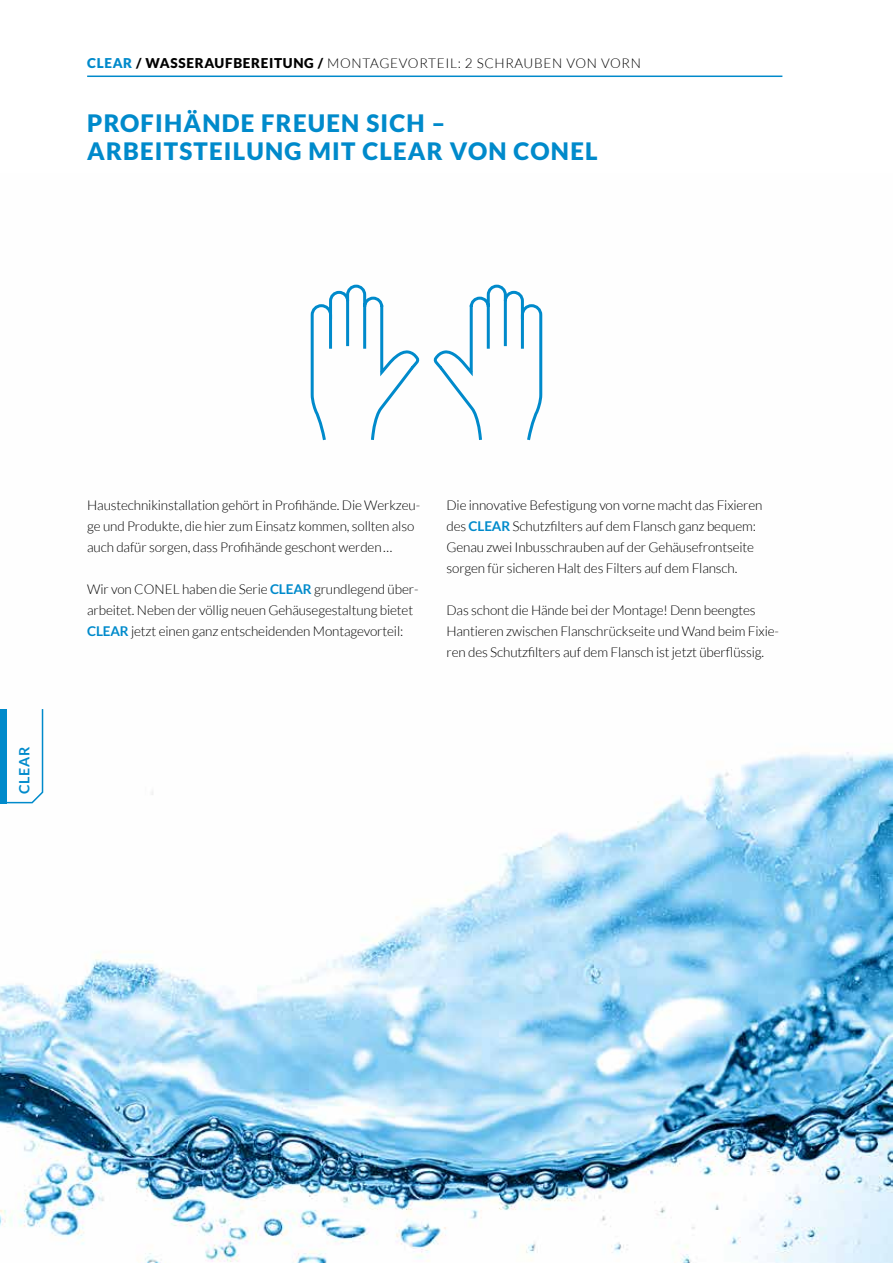
<style>
.page{position:relative;width:893px;height:1263px;background:#fff}
.page>*{position:absolute;margin:0;border:0;box-sizing:border-box;transform-origin:0 0}
.t1{font:900 24px/28.8px "Lato";letter-spacing:.05em;color:#008acb}
.t2{font:700 14.25px "Lato";letter-spacing:.05em;color:#008acb}
.t3{font:300 13.5px/21px "Lato";letter-spacing:-.01em;color:#000}
.t4{font:300 13.5px "Lato";letter-spacing:.05em;color:#000}
.s1{font-weight:900;color:#008acb}
.s2{font-weight:900}
.s3{font-weight:700;color:#008acb}
</style>
<div class="page">
<hr style="left:87px;top:76px;width:695px;height:1px;background:#008acb">
<img style="left:0;top:752px;width:893px;height:511px">
<svg style="left:433px;top:284px;width:110px;height:157px"></svg>
<svg style="left:310px;top:284px;width:110px;height:157px"></svg>
<svg style="left:0;top:709px;width:44px;height:95px"></svg>
<div style="left:0;top:709px;width:6px;height:94px;background:#008acb"></div>
<p class="t4" style="left:87px;top:56px;width:555px"><span class="s1">CLEAR</span> <span class="s2">/ WASSERAUFBEREITUNG /</span> MONTAGEVORTEIL: 2 SCHRAUBEN VON VORN</p>
<h1 class="t1" style="left:87px;top:108px;width:512px">PROFIHÄNDE FREUEN SICH –<br>ARBEITSTEILUNG MIT CLEAR VON CONEL</h1>
<p class="t2" style="left:16px;top:794px;width:49px;rotate:-90deg">CLEAR</p>
<p class="t3" style="left:87px;top:494px;width:335px">Haustechnikinstallation gehört in Profihände. Die Werkzeu&shy;ge und Produkte, die hier zum Einsatz kommen, sollten also auch dafür sorgen, dass Profihände geschont werden…</p>
<p class="t3" style="left:87px;top:578px;width:333px">Wir von CONEL haben die Serie <span class="s3">CLEAR</span> grundlegend über&shy;arbeitet. Neben der völlig neuen Gehäusegestaltung bietet<br><span class="s3">CLEAR</span> jetzt einen ganz entscheidenden Montagevorteil:</p>
<p class="t3" style="left:446px;top:494px;width:318px">Die innovative Befestigung von vorne macht das Fixieren des <span class="s3">CLEAR</span> Schutzfilters auf dem Flansch ganz bequem:<br>Genau zwei Inbusschrauben auf der Gehäusefrontseite sorgen für sicheren Halt des Filters auf dem Flansch.</p>
<p class="t3" style="left:446px;top:599px;width:334px">Das schont die Hände bei der Montage! Denn beengtes<br>Hantieren zwischen Flanschrückseite und Wand beim Fixie&shy;ren des Schutzfilters auf dem Flansch ist jetzt überflüssig.</p>
</div>
